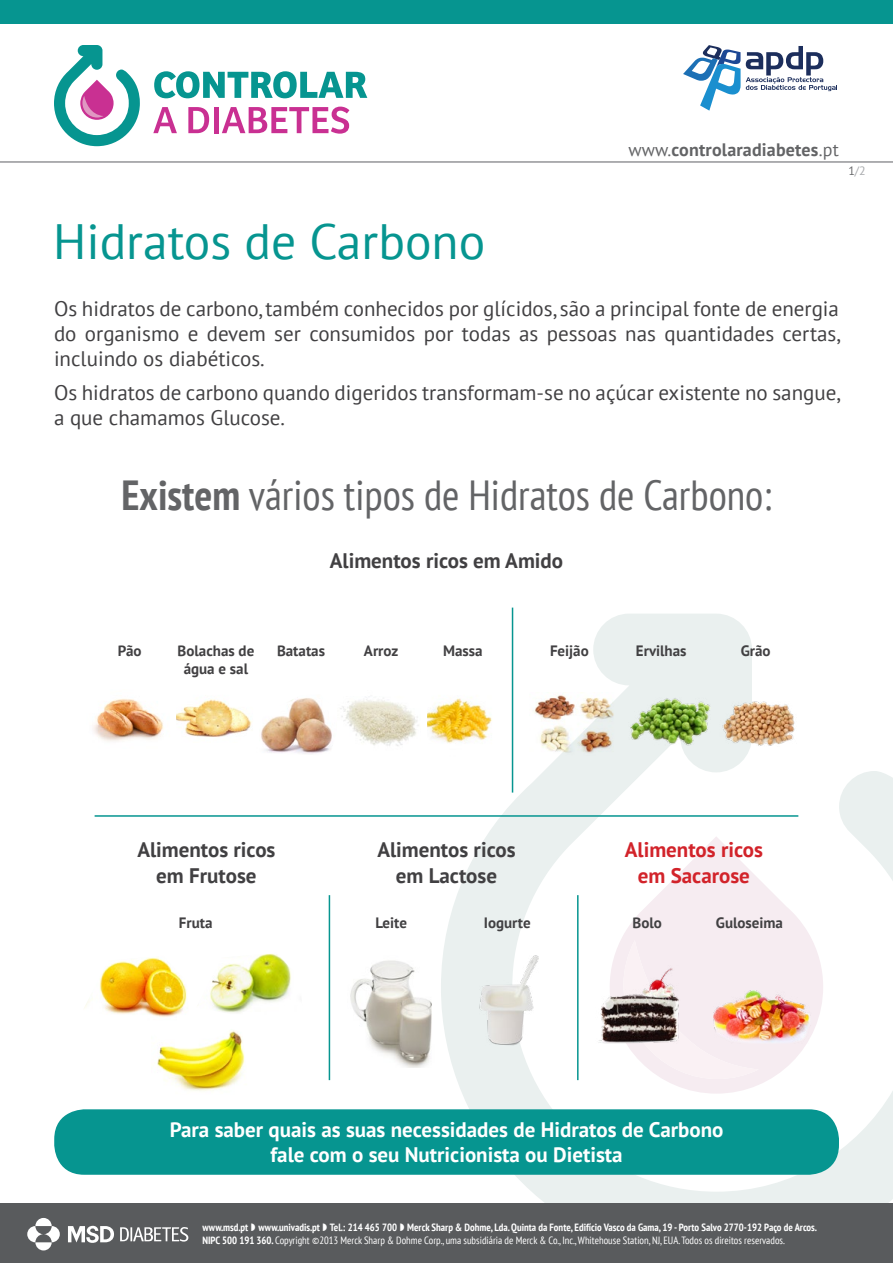
<style>
.page{position:relative;width:893px;height:1263px;background:#fff}
.page>*{position:absolute;margin:0;border:0;box-sizing:border-box;transform-origin:0 0}
.t1{font:49.5px "PT Sans";color:#069590}
.t2{font:condensed 42px "PT Sans";color:#636466}
.t3{font:21px/25.2px "PT Sans";color:#414042;text-align:justify}
.t4{font:700 21px/25.2px "PT Sans";color:#fff;text-align:center}
.t5{font:700 21px/25.2px "PT Sans";color:#414042;text-align:center}
.t6{font:700 21px/25.2px "PT Sans";color:#d2232a;text-align:center}
.t7{font:700 18px "PT Sans";letter-spacing:.01em;color:#636466}
.t8{font:700 15px/18px "PT Sans";color:#414042;text-align:center}
.t9{font:12px "PT Sans";color:#a7a9ac}
.t10{font:700 condensed 10.5px/12.8px "PT Sans";color:#fff}
.s1{font-weight:400}
.s2{color:#636466}
.s3{font-weight:700}
</style>
<div class="page">
<svg style="left:441px;top:614px;width:452px;height:589px"></svg>
<div style="left:0;top:0;width:893px;height:24px;background:#069590"></div>
<svg style="left:154px;top:71px;width:213px;height:27px"></svg>
<svg style="left:153px;top:107px;width:24px;height:26px"></svg>
<svg style="left:188px;top:107px;width:21px;height:26px"></svg>
<div style="left:214px;top:107px;width:5px;height:26px;background:#c93092"></div>
<svg style="left:222px;top:107px;width:127px;height:27px"></svg>
<svg style="left:54px;top:45px;width:86px;height:101px"></svg>
<div style="left:0;top:1203px;width:893px;height:60px;background:#595b5d"></div>
<svg style="left:35px;top:1218px;width:17px;height:8px"></svg>
<svg style="left:35px;top:1242px;width:17px;height:8px"></svg>
<svg style="left:27px;top:1226px;width:16px;height:16px"></svg>
<svg style="left:44px;top:1226px;width:16px;height:16px"></svg>
<svg style="left:68px;top:1226px;width:46px;height:17px"></svg>
<svg style="left:120px;top:1227px;width:68px;height:14px"></svg>
<hr style="left:0;top:161px;width:893px;height:2px;background:#949598">
<div style="left:54px;top:1109px;width:785px;height:66px;background:#069590;border-radius:30px"></div>
<svg style="left:683px;top:45px;width:154px;height:66px"></svg>
<img style="left:157px;top:1030px;width:88px;height:61px">
<img style="left:84px;top:957px;width:103px;height:60px">
<img style="left:210px;top:953px;width:81px;height:60px">
<img style="left:261px;top:698px;width:71px;height:56px">
<img style="left:720px;top:702px;width:76px;height:44px">
<img style="left:629px;top:698px;width:82px;height:47px">
<img style="left:529px;top:692px;width:91px;height:64px">
<img style="left:427px;top:685px;width:74px;height:71px">
<img style="left:340px;top:699px;width:79px;height:47px">
<img style="left:350px;top:960px;width:82px;height:108px">
<img style="left:480px;top:955px;width:59px;height:98px">
<img style="left:585px;top:966px;width:109px;height:80px">
<img style="left:713px;top:990px;width:98px;height:54px">
<img style="left:176px;top:699px;width:76px;height:38px">
<img style="left:93px;top:699px;width:71px;height:42px">
<hr style="left:512px;top:608px;width:1px;height:184px;background:#069590">
<hr style="left:329px;top:895px;width:1px;height:185px;background:#069590">
<hr style="left:577px;top:895px;width:2px;height:185px;background:#069590">
<hr style="left:95px;top:815px;width:703px;height:2px;background:#069590">
<h3 class="t7" style="left:628px;top:138px;width:212px"><span class="s1">www.</span>controlaradiabetes<span class="s1">.pt</span></h3>
<p class="t9" style="left:848px;top:163px;width:19px"><span class="s2">1</span>/2</p>
<h1 class="t1" style="left:53px;top:210px;width:434px">Hidratos de Carbono</h1>
<h3 class="t3" style="left:54px;top:296px;width:788px">Os hidratos de carbono, também conhecidos por glícidos, são a principal fonte de energia do organismo e devem ser consumidos por todas as pessoas nas quantidades certas, incluindo os diabéticos.</h3>
<h3 class="t3" style="left:54px;top:380px;width:788px">Os hidratos de carbono quando digeridos transformam-se no açúcar existente no sangue, a que chamamos Glucose.</h3>
<h2 class="t2" style="left:122px;top:468px;width:651px"><span class="s3">Existem</span> vários tipos de Hidratos de Carbono:</h2>
<h3 class="t5" style="left:330px;top:547px;width:235px">Alimentos ricos em Amido</h3>
<h3 class="t8" style="left:118px;top:641px;width:25px">Pão</h3>
<h3 class="t8" style="left:178px;top:641px;width:78px">Bolachas de água e sal</h3>
<h3 class="t8" style="left:277px;top:641px;width:49px">Batatas</h3>
<h3 class="t8" style="left:364px;top:641px;width:36px">Arroz</h3>
<h3 class="t8" style="left:443px;top:641px;width:41px">Massa</h3>
<h3 class="t8" style="left:550px;top:641px;width:40px">Feijão</h3>
<h3 class="t8" style="left:636px;top:641px;width:52px">Ervilhas</h3>
<h3 class="t8" style="left:741px;top:641px;width:31px">Grão</h3>
<h3 class="t5" style="left:377px;top:837px;width:140px">Alimentos ricos em Lactose</h3>
<h3 class="t6" style="left:625px;top:837px;width:140px">Alimentos ricos em Sacarose</h3>
<h3 class="t5" style="left:137px;top:837px;width:140px">Alimentos ricos em Frutose</h3>
<h3 class="t8" style="left:179px;top:913px;width:35px">Fruta</h3>
<h3 class="t8" style="left:375px;top:913px;width:33px">Leite</h3>
<h3 class="t8" style="left:484px;top:913px;width:48px">Iogurte</h3>
<h3 class="t8" style="left:632px;top:913px;width:31px">Bolo</h3>
<h3 class="t8" style="left:716px;top:913px;width:69px">Guloseima</h3>
<h3 class="t4" style="left:170px;top:1116px;width:555px">Para saber quais as suas necessidades de Hidratos de Carbono fale com o seu Nutricionista ou Dietista</h3>
<p class="t10" style="left:202px;top:1221px;width:616px">www.msd.pt www.univadis.pt Tel.: 214 465 700 Merck Sharp &amp; Dohme, Lda. Quinta da Fonte, Edifício Vasco da Gama, 19 - Porto Salvo 2770-192 Paço de Arcos.<br>NIPC 500 191 360. <span class="s1">Copyright ©2013 Merck Sharp &amp; Dohme Corp., uma subsidiária de Merck &amp; Co., Inc., Whitehouse Station, NJ, EUA. Todos os direitos reservados.</span></p>
</div>
